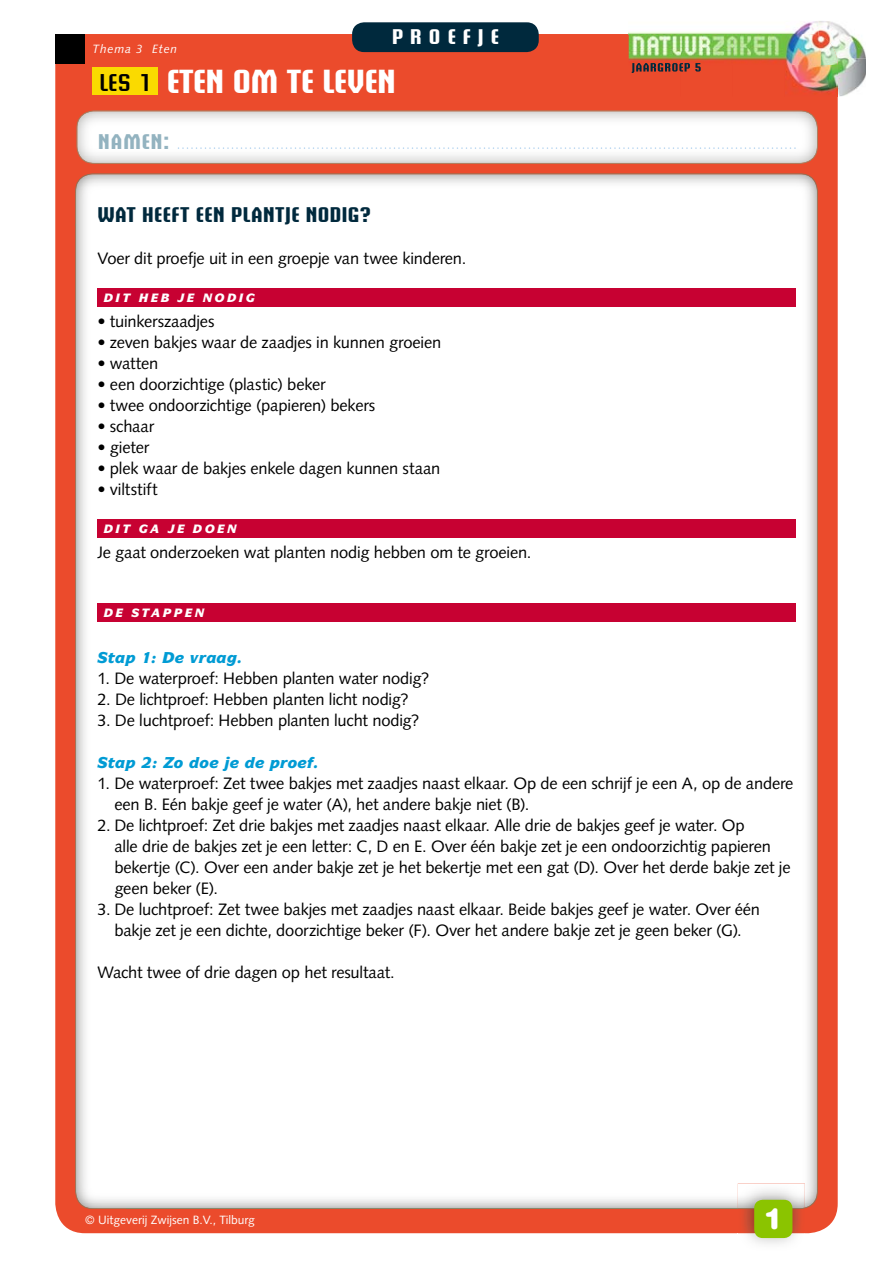
<style>
.page{position:relative;width:893px;height:1263px;background:#fff}
.page>*{position:absolute;margin:0;border:0;box-sizing:border-box;transform-origin:0 0}
.t1{font:700 33px "Briem Akademi Std";color:#fff}
.t2{font:900 29.25px "Helvetica Rounded LT Std";color:#fff}
.t3{font:700 21px "Briem Akademi Std";letter-spacing:.025em;color:#00293d}
.t4{font:700 21px "Briem Akademi Std";letter-spacing:.34em;color:#fff}
.t5{font:700 21px "Briem Akademi Std";letter-spacing:.05em;color:#93b3c0}
.t6{font:16.5px/21px "Syntax LT Std";letter-spacing:-.01em;color:#000}
.t7{font:12px "Syntax LT Std";color:#fff}
.t8{font:italic 12px "Syntax LT Std";letter-spacing:.07em;color:#fff}
.s1{font-weight:600;font-size:24px;color:#000}
</style>
<div class="page">
<div style="left:55px;top:34px;width:783px;height:1199px;background:#eb4b2c;border-radius:30px"></div>
<div style="left:128px;top:225px;width:677px;height:982px;background:#fff"></div>
<img style="left:75px;top:173px;width:743px;height:52px">
<img style="left:75px;top:224px;width:53px;height:985px">
<img style="left:805px;top:224px;width:13px;height:984px">
<img style="left:127px;top:1207px;width:611px;height:2px">
<div style="left:97px;top:289px;width:699px;height:18px;background:#c70132"></div>
<div style="left:97px;top:520px;width:699px;height:18px;background:#c70132"></div>
<div style="left:97px;top:604px;width:699px;height:18px;background:#c70132"></div>
<img style="left:738px;top:1183px;width:67px;height:61px">
<div style="left:754px;top:1200px;width:38px;height:38px;background:#8bc400;border-radius:9px"></div>
<img style="left:77px;top:111px;width:741px;height:53px">
<svg style="left:178px;top:147px;width:618px;height:2px"></svg>
<img style="left:771px;top:21px;width:47px;height:13px">
<img style="left:818px;top:21px;width:48px;height:38px">
<img style="left:838px;top:59px;width:28px;height:37px">
<img style="left:629px;top:34px;width:209px;height:58px">
<img style="left:632px;top:63px;width:69px;height:10px">
<div style="left:352px;top:22px;width:187px;height:30px;background:#00293d;border-radius:12px"></div>
<div style="left:92px;top:67px;width:66px;height:27px;background:#fada00"></div>
<div style="left:55px;top:34px;width:30px;height:30px;background:#000"></div>
<svg style="left:144px;top:652px;width:12px;height:11px"></svg>
<svg style="left:162px;top:652px;width:22px;height:11px"></svg>
<svg style="left:142px;top:757px;width:15px;height:11px"></svg>
<svg style="left:97px;top:652px;width:38px;height:14px"></svg>
<svg style="left:191px;top:655px;width:50px;height:11px"></svg>
<svg style="left:97px;top:757px;width:38px;height:14px"></svg>
<svg style="left:163px;top:757px;width:76px;height:14px"></svg>
<svg style="left:245px;top:757px;width:72px;height:14px"></svg>
<p class="t8" style="left:92px;top:41px;width:86px">Thema 3 Eten</p>
<p class="t4" style="left:392px;top:25px;width:108px">PROEFJE</p>
<h1 class="t1" style="left:99px;top:63px;width:298px"><span class="s1">LES 1</span> ETEN OM TE LEVEN</h1>
<p class="t5" style="left:98px;top:130px;width:73px">NAMEN:</p>
<p class="t3" style="left:97px;top:203px;width:275px">WAT HEEFT EEN PLANTJE NODIG?</p>
<p class="t6" style="left:97px;top:248px;width:370px">Voer dit proefje uit in een groepje van twee kinderen.</p>
<p class="t6" style="left:97px;top:311px;width:119px">• tuinkerszaadjes</p>
<p class="t6" style="left:97px;top:332px;width:345px">• zeven bakjes waar de zaadjes in kunnen groeien</p>
<p class="t6" style="left:97px;top:353px;width:63px">• watten</p>
<p class="t6" style="left:97px;top:374px;width:230px">• een doorzichtige (plastic) beker</p>
<p class="t6" style="left:97px;top:395px;width:279px">• twee ondoorzichtige (papieren) bekers</p>
<p class="t6" style="left:97px;top:416px;width:58px">• schaar</p>
<p class="t6" style="left:97px;top:437px;width:53px">• gieter</p>
<p class="t6" style="left:97px;top:458px;width:344px">• plek waar de bakjes enkele dagen kunnen staan</p>
<p class="t6" style="left:97px;top:479px;width:62px">• viltstift</p>
<p class="t6" style="left:97px;top:542px;width:436px">Je gaat onderzoeken wat planten nodig hebben om te groeien.</p>
<p class="t6" style="left:97px;top:668px;width:333px">1. De waterproef: Hebben planten water nodig?</p>
<p class="t6" style="left:97px;top:689px;width:313px">2. De lichtproef: Hebben planten licht nodig?</p>
<p class="t6" style="left:97px;top:710px;width:324px">3. De luchtproef: Hebben planten lucht nodig?</p>
<p class="t6" style="left:114px;top:773px;width:681px;text-indent:-17px">1. De waterproef: Zet twee bakjes met zaadjes naast elkaar. Op de een schrijf je een A, op de andere een B. Eén bakje geef je water (A), het andere bakje niet (B).</p>
<p class="t6" style="left:114px;top:815px;width:678px;text-indent:-17px">2. De lichtproef: Zet drie bakjes met zaadjes naast elkaar. Alle drie de bakjes geef je water. Op<br>alle drie de bakjes zet je een letter: C, D en E. Over één bakje zet je een ondoorzichtig papieren bekertje (C). Over een ander bakje zet je het bekertje met een gat (D). Over het derde bakje zet je geen beker (E).</p>
<p class="t6" style="left:97px;top:899px;width:664px;text-align:center">3. De luchtproef: Zet twee bakjes met zaadjes naast elkaar. Beide bakjes geef je water. Over één bakje zet je een dichte, doorzichtige beker (F). Over het andere bakje zet je geen beker (G).</p>
<p class="t6" style="left:97px;top:962px;width:299px">Wacht twee of drie dagen op het resultaat.</p>
<p class="t7" style="left:85px;top:1213px;width:171px">© Uitgeverij Zwijsen B.V., Tilburg</p>
<h2 class="t2" style="left:765px;top:1199px;width:17px">1</h2>
</div>
